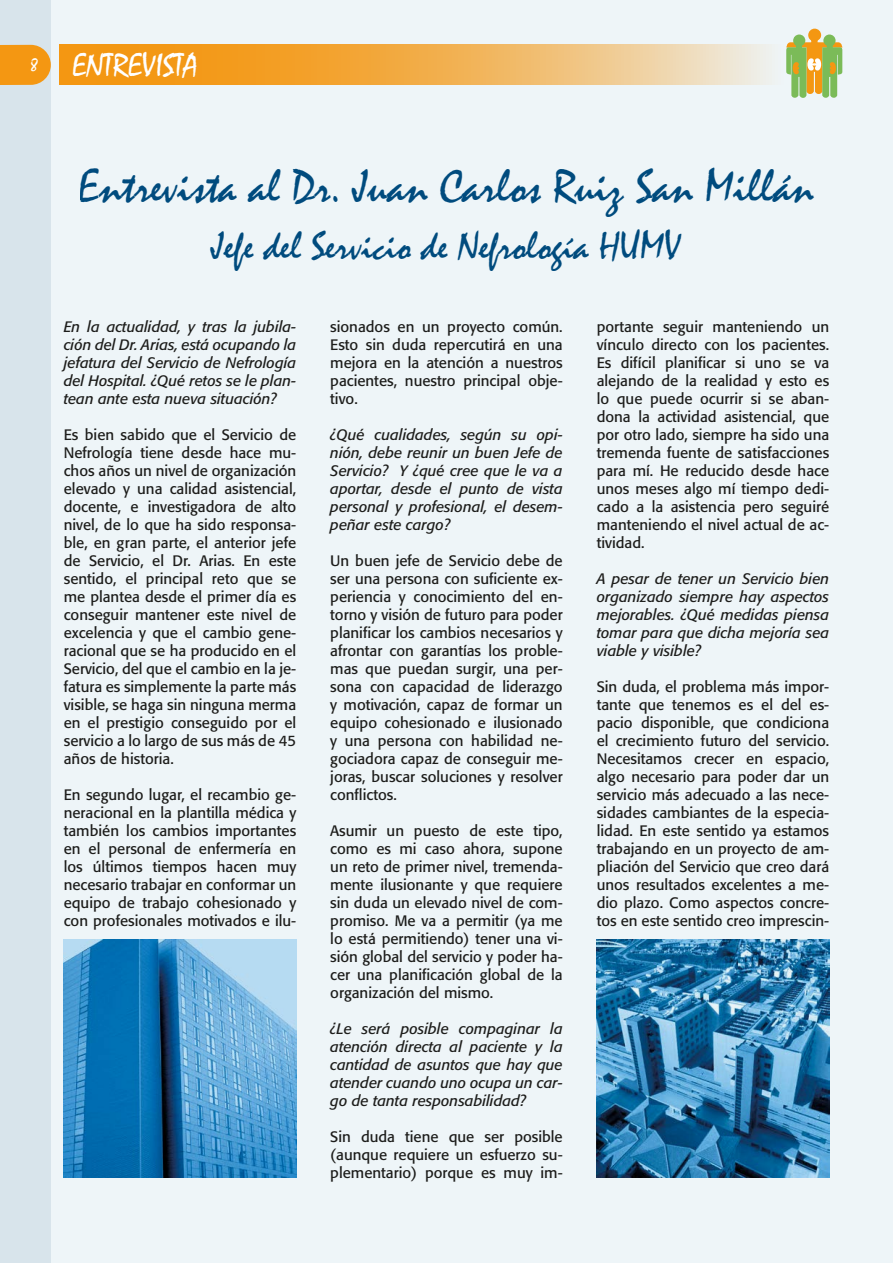
<style>
.page{position:relative;width:893px;height:1263px;background:#eef5f8}
.page>*{position:absolute;margin:0;border:0;box-sizing:border-box;transform-origin:0 0}
.t1{font:48px "Mistral";color:#004f82}
.t2{font:40.5px "Mistral";color:#004f82}
.t3{font:33px "Mistral";color:#fff}
.t4{font:18px "Mistral";color:#fff}
.t5{font:15px/18px "Formata";color:#1d1d1b;text-align:justify}
.t6{font:italic 15px/18px "Formata";color:#1d1d1b;text-align:justify}
</style>
<div class="page">
<div style="left:0;top:0;width:51px;height:1263px;background:#d8e4eb"></div>
<svg style="left:0;top:45px;width:51px;height:40px;background:#f19d25"></svg>
<svg style="left:60px;top:45px;width:709px;height:40px;background:#f1b358"></svg>
<svg style="left:786px;top:29px;width:57px;height:69px"></svg>
<img style="left:64px;top:940px;width:232px;height:238px">
<img style="left:597px;top:940px;width:232px;height:238px">
<h3 class="t3" style="left:72px;top:45px;width:127px">ENTREVISTA</h3>
<p class="t4" style="left:30px;top:54px;width:9px">8</p>
<h3 class="t3" style="left:72px;top:45px;width:182px">TRABAJO SOCIAL</h3>
<h1 class="t1" style="left:79px;top:157px;width:736px">Entrevista al Dr. Juan Carlos Ruiz San Millán</h1>
<h2 class="t2" style="left:212px;top:221px;width:471px">Jefe del Servicio de Nefrología HUMV</h2>
<p class="t6" style="left:64px;top:318px;width:234px">En la actualidad, y tras la jubila&shy;ción del Dr. Arias, está ocupando la jefatura del Servicio de Nefrología del Hospital. ¿Qué retos se le plan&shy;tean ante esta nueva situación?</p>
<p class="t5" style="left:64px;top:426px;width:234px">Es bien sabido que el Servicio de Nefrología tiene desde hace mu&shy;chos años un nivel de organización elevado y una calidad asistencial, docente, e investigadora de alto nivel, de lo que ha sido responsa&shy;ble, en gran parte, el anterior jefe de Servicio, el Dr. Arias. En este sentido, el principal reto que se me plantea desde el primer día es conseguir mantener este nivel de excelencia y que el cambio gene&shy;racional que se ha producido en el Servicio, del que el cambio en la je&shy;fatura es simplemente la parte más visible, se haga sin ninguna merma en el prestigio conseguido por el servicio a lo largo de sus más de 45 años de historia.</p>
<p class="t5" style="left:64px;top:786px;width:234px">En segundo lugar, el recambio ge&shy;neracional en la plantilla médica y también los cambios importantes en el personal de enfermería en los últimos tiempos hacen muy necesario trabajar en conformar un equipo de trabajo cohesionado y con profesionales motivados e ilu-</p>
<p class="t5" style="left:330px;top:318px;width:234px">sionados en un proyecto común.<br>Esto sin duda repercutirá en una mejora en la atención a nuestros pacientes, nuestro principal obje&shy;tivo.</p>
<p class="t6" style="left:330px;top:426px;width:234px">¿Qué cualidades, según su opi&shy;nión, debe reunir un buen Jefe de Servicio? Y ¿qué cree que le va a aportar, desde el punto de vista personal y profesional, el desem&shy;peñar este cargo?</p>
<p class="t5" style="left:330px;top:552px;width:234px">Un buen jefe de Servicio debe de ser una persona con suficiente ex&shy;periencia y conocimiento del en&shy;torno y visión de futuro para poder planificar los cambios necesarios y afrontar con garantías los proble&shy;mas que puedan surgir, una per&shy;sona con capacidad de liderazgo y motivación, capaz de formar un equipo cohesionado e ilusionado y una persona con habilidad ne&shy;gociadora capaz de conseguir me&shy;joras, buscar soluciones y resolver conflictos.</p>
<p class="t5" style="left:330px;top:822px;width:234px">Asumir un puesto de este tipo, como es mi caso ahora, supone un reto de primer nivel, tremenda&shy;mente ilusionante y que requiere sin duda un elevado nivel de com&shy;promiso. Me va a permitir (ya me lo está permitiendo) tener una vi&shy;sión global del servicio y poder ha&shy;cer una planificación global de la organización del mismo.</p>
<p class="t6" style="left:330px;top:1020px;width:234px">¿Le será posible compaginar la atención directa al paciente y la cantidad de asuntos que hay que atender cuando uno ocupa un car&shy;go de tanta responsabilidad?</p>
<p class="t5" style="left:330px;top:1128px;width:234px">Sin duda tiene que ser posible (aunque requiere un esfuerzo su&shy;plementario) porque es muy im-</p>
<p class="t5" style="left:597px;top:318px;width:234px">portante seguir manteniendo un vínculo directo con los pacientes.<br>Es difícil planificar si uno se va alejando de la realidad y esto es lo que puede ocurrir si se aban&shy;dona la actividad asistencial, que por otro lado, siempre ha sido una tremenda fuente de satisfacciones para mí. He reducido desde hace unos meses algo mí tiempo dedi&shy;cado a la asistencia pero seguiré manteniendo el nivel actual de ac&shy;tividad.</p>
<p class="t6" style="left:597px;top:570px;width:234px">A pesar de tener un Servicio bien organizado siempre hay aspectos mejorables. ¿Qué medidas piensa tomar para que dicha mejoría sea viable y visible?</p>
<p class="t5" style="left:597px;top:678px;width:234px">Sin duda, el problema más impor&shy;tante que tenemos es el del es&shy;pacio disponible, que condiciona el crecimiento futuro del servicio.<br>Necesitamos crecer en espacio, algo necesario para poder dar un servicio más adecuado a las nece&shy;sidades cambiantes de la especia&shy;lidad. En este sentido ya estamos trabajando en un proyecto de am&shy;pliación del Servicio que creo dará unos resultados excelentes a me&shy;dio plazo. Como aspectos concre&shy;tos en este sentido creo imprescin-</p>
</div>
